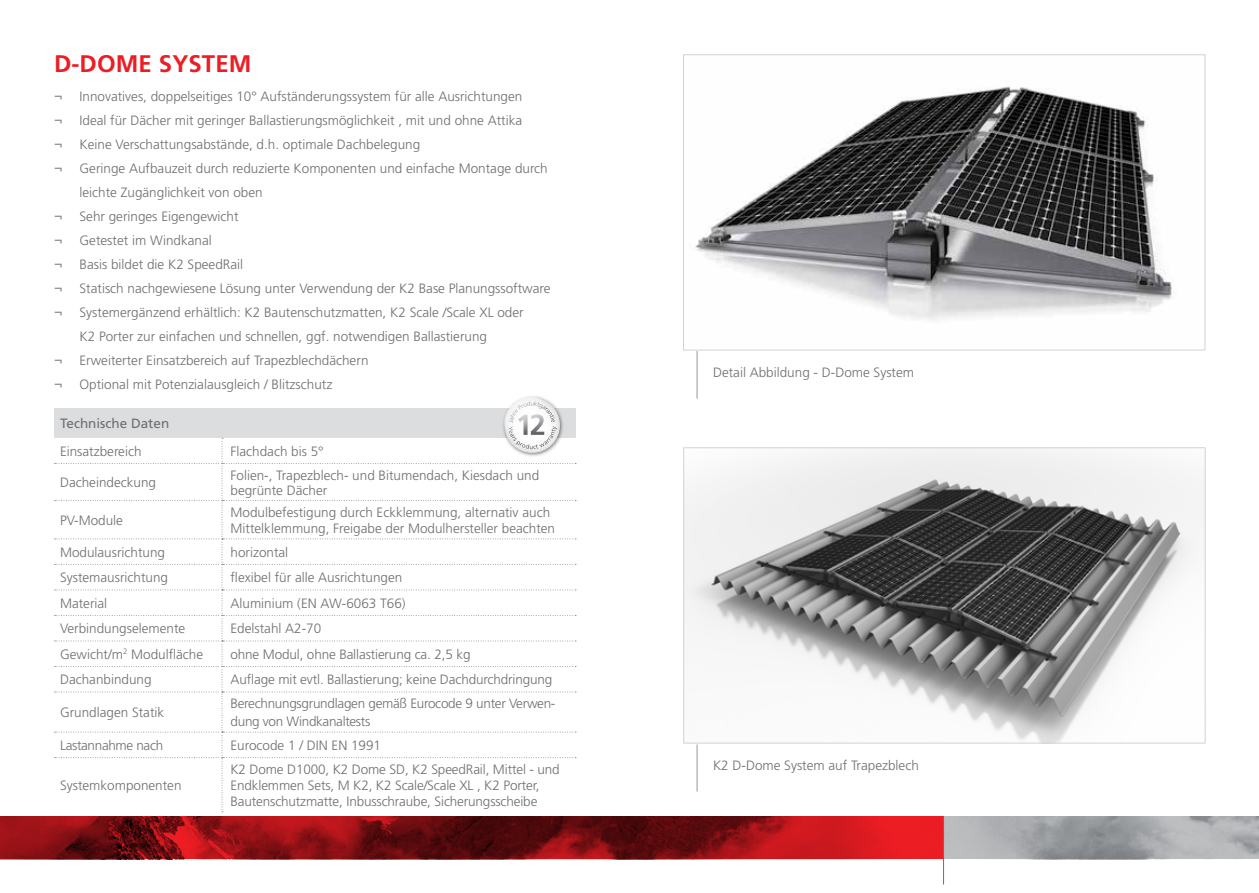
<style>
.page{position:relative;width:1259px;height:893px;background:#fff}
.page>*{position:absolute;margin:0;border:0;box-sizing:border-box;transform-origin:0 0}
.t1{font:700 24px "Frutiger LT";letter-spacing:.005em;color:#ed1d24}
.t2{font:300 13.5px/24px "Frutiger LT";color:#6d6e71}
.t3{font:300 13.5px/18px "Frutiger LT";letter-spacing:-.02em;color:#6d6e71}
.t4{font:13.5px "Frutiger LT";color:#6d6e71}
.t5{font:300 13.5px "Frutiger LT";letter-spacing:-.025em;color:#6d6e71}
</style>
<div class="page">
<img style="left:685px;top:450px;width:518px;height:291px">
<div style="left:683px;top:448px;width:522px;height:295px;border:1px solid #d1d3d4"></div>
<hr style="left:697px;top:343px;width:1px;height:56px;background:#939598">
<svg style="left:0;top:817px;width:943px;height:42px"></svg>
<svg style="left:944px;top:817px;width:315px;height:42px"></svg>
<hr style="left:943px;top:816px;width:1px;height:68px;background:#6d6e71">
<img style="left:695px;top:86px;width:477px;height:262px">
<div style="left:683px;top:55px;width:522px;height:295px;border:1px solid #d1d3d4"></div>
<svg style="left:54px;top:397px;width:522px;height:415px"></svg>
<hr style="left:697px;top:744px;width:1px;height:47px;background:#939598">
<h1 class="t1" style="left:54px;top:50px;width:199px">D-DOME SYSTEM</h1>
<p class="t2" style="left:54px;top:84px;width:470px;text-align:justify">¬ I nnovatives, doppelseitiges 10° Aufständerungssystem für alle Ausrichtungen ¬ Ideal für Dächer mit geringer Ballastierungsmöglichkeit , mit und ohne Attika ¬</p>
<p class="t2" style="left:80px;top:132px;width:342px">Keine Verschattungsabstände, d.h. optimale Dachbelegung</p>
<p class="t2" style="left:54px;top:156px;width:10px">¬</p>
<p class="t2" style="left:80px;top:156px;width:470px">Geringe Aufbauzeit durch reduzierte Komponenten und einfache Montage durch leichte Zugänglichkeit von oben</p>
<p class="t2" style="left:54px;top:204px;width:10px">¬</p>
<p class="t2" style="left:80px;top:204px;width:161px">Sehr geringes Eigengewicht</p>
<p class="t2" style="left:54px;top:228px;width:10px">¬</p>
<p class="t2" style="left:80px;top:228px;width:134px">Getestet im Windkanal</p>
<p class="t2" style="left:54px;top:252px;width:10px">¬</p>
<p class="t2" style="left:80px;top:252px;width:165px">Basis bildet die K2 SpeedRail</p>
<p class="t2" style="left:54px;top:276px;width:10px">¬</p>
<p class="t2" style="left:80px;top:276px;width:472px">Statisch nachgewiesene Lösung unter Verwendung der K2 Base Planungssoftware</p>
<p class="t2" style="left:54px;top:300px;width:10px">¬</p>
<p class="t2" style="left:80px;top:300px;width:446px">Systemergänzend erhältlich: K2 Bautenschutzmatten, K2 Scale /Scale XL oder</p>
<p class="t2" style="left:80px;top:324px;width:409px">K2 Porter zur einfachen und schnellen, ggf. notwendigen Ballastierung</p>
<p class="t2" style="left:54px;top:348px;width:316px">¬ Erweiterter Einsatzbereich auf Trapezblechdächern</p>
<p class="t2" style="left:54px;top:372px;width:10px">¬</p>
<p class="t2" style="left:80px;top:372px;width:254px">Optional mit Potenzialausgleich / Blitzschutz</p>
<p class="t4" style="left:60px;top:415px;width:111px">Technische Daten</p>
<p class="t2" style="left:60px;top:439px;width:83px">Einsatzbereich</p>
<p class="t2" style="left:230px;top:439px;width:95px">Flachdach bis 5°</p>
<p class="t2" style="left:60px;top:471px;width:98px">Dacheindeckung</p>
<p class="t2" style="left:230px;top:468px;width:310px;line-height:15px">Folien-, Trapezblech- und Bitumendach, Kiesdach und begrünte Dächer</p>
<p class="t2" style="left:60px;top:508px;width:65px">PV-Module</p>
<p class="t2" style="left:230px;top:504px;width:326px;line-height:16.2px">Modulbefestigung durch Eckklemmung, alternativ auch<br>M ittelklemmung, Freigabe der Modulhersteller beachten</p>
<p class="t2" style="left:60px;top:540px;width:107px">Modulausrichtung</p>
<p class="t2" style="left:230px;top:540px;width:59px">horizontal</p>
<p class="t2" style="left:60px;top:566px;width:109px">Systemausrichtung</p>
<p class="t2" style="left:230px;top:566px;width:173px">flexibel für alle Ausrichtungen</p>
<p class="t2" style="left:60px;top:591px;width:49px">Material</p>
<p class="t2" style="left:230px;top:591px;width:177px">Aluminium (EN AW-6063 T66)</p>
<p class="t2" style="left:60px;top:617px;width:127px">Verbindungselemente</p>
<p class="t2" style="left:230px;top:617px;width:92px">Edelstahl A2-70</p>
<p class="t2" style="left:60px;top:642px;width:145px">Gewicht/m<sup>2</sup> Modulfläche</p>
<p class="t2" style="left:230px;top:642px;width:241px">ohne Modul, ohne Ballastierung ca. 2,5 kg</p>
<p class="t2" style="left:60px;top:668px;width:93px">Dachanbindung</p>
<p class="t2" style="left:230px;top:668px;width:323px">Auflage mit evtl. Ballastierung; keine Dachdurchdringung</p>
<p class="t2" style="left:60px;top:701px;width:106px">Grundlagen Statik</p>
<p class="t3" style="left:230px;top:695px;width:326px">Berechnungsgrundlagen gemäß Eurocode 9 unter Verwen&shy;dung von Windkanaltests</p>
<p class="t5" style="left:60px;top:738px;width:105px">Lastannahme nach</p>
<p class="t2" style="left:230px;top:733px;width:152px">Eurocode 1 / DIN EN 1991</p>
<p class="t2" style="left:60px;top:773px;width:123px">Systemkomponenten</p>
<p class="t2" style="left:230px;top:761px;width:331px;line-height:16.2px">K2 Dome D1000, K2 Dome SD, K2 SpeedRail, M ittel - und<br>Endklemmen Sets, M K2, K2 Scale/Scale XL , K2 Porter,<br>Bautenschutzmatte, Inbusschraube, Sicherungsscheibe</p>
<p class="t2" style="left:713px;top:360px;width:203px">Detail Abbildung - D-Dome System</p>
<p class="t2" style="left:713px;top:753px;width:207px">K2 D-Dome System auf Trapezblech</p>
</div>
